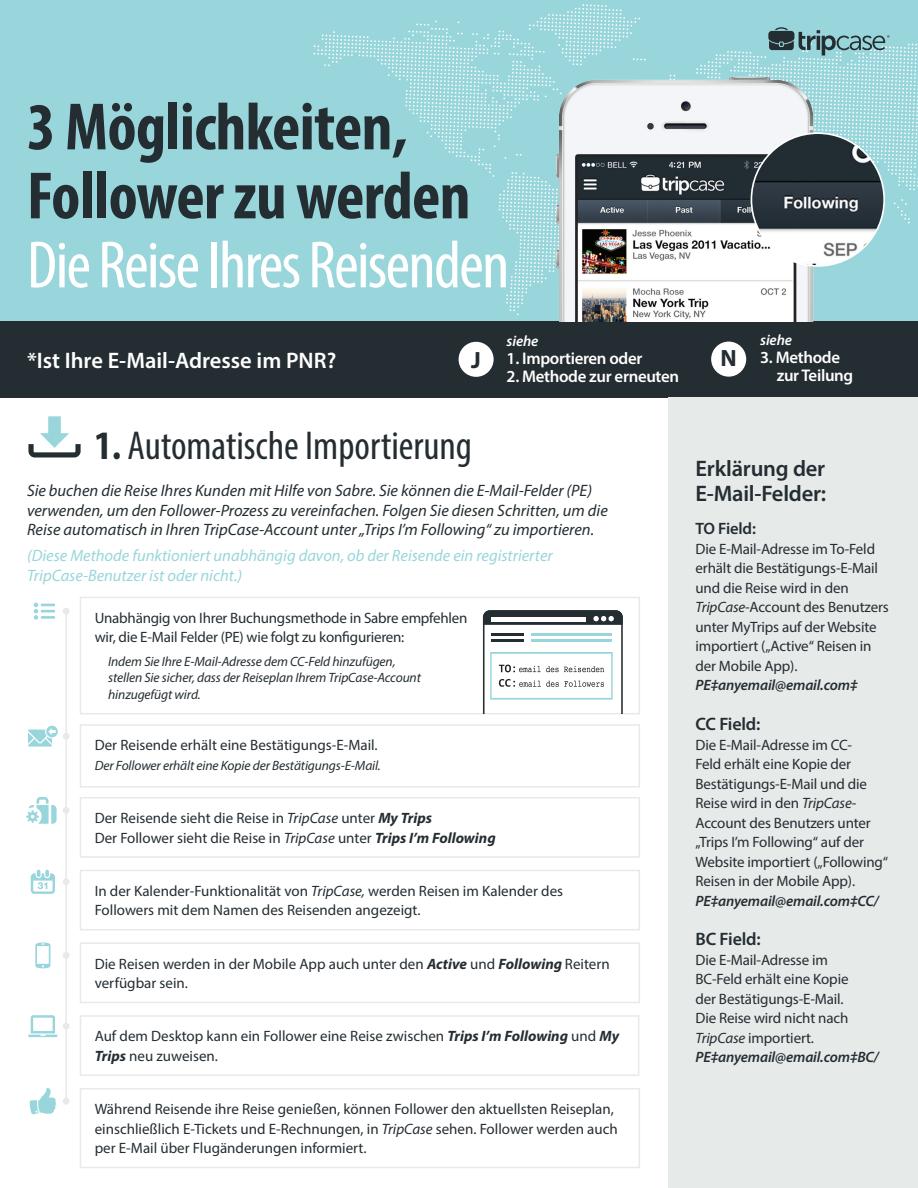
<style>
.page{position:relative;width:918px;height:1188px;background:#fff}
.page>*{position:absolute;margin:0;border:0;box-sizing:border-box;transform-origin:0 0}
.t1{font:700 condensed 67.5px/69px "Myriad Pro";letter-spacing:-.01em;color:#242d32}
.t2{font:condensed 67.5px "Myriad Pro";letter-spacing:-.025em;color:#fff}
.Paragraph_Style_3{font:condensed 40.5px "Myriad Pro";color:#242d32}
.t3{font:700 23.55px "Myriad Pro";color:#242d32}
.t4{font:600 22.5px "Myriad Pro";color:#fff}
.Side_bar_BC{font:600 22.5px/25.5px "Myriad Pro";letter-spacing:-.01em;color:#242d32}
.Side_bar_BC-2{font:600 18px "Myriad Pro";letter-spacing:-.01em;color:#242d32}
.t5{font:600 16.8px/18px "Myriad Pro";letter-spacing:-.02em;color:#fff}
.lead_italic{font:italic 16.5px/19.5px "Myriad Pro";color:#242d32}
.lead_italic-2{font:italic 16.5px/19.5px "Myriad Pro";color:#98d6db}
.Side_bar_BC-3{font:600 16.5px "Myriad Pro";letter-spacing:-.01em;color:#242d32}
.Front_main_BC{font:15px/19.5px "Myriad Pro";color:#242d32}
.Side_bar_BC-4{font:15px/19.5px "Myriad Pro";letter-spacing:-.01em;color:#242d32}
.Side_bar_BC-5{font:italic 600 15px "Myriad Pro";letter-spacing:-.01em;color:#242d32}
.t6{font:italic 600 15px "Myriad Pro";letter-spacing:-.01em;color:#fff}
.Front_main_italic{font:italic 13.5px/16.5px "Myriad Pro";letter-spacing:-.01em;color:#242d32}
.Side_bar_BC-6{font:italic 13.5px "Myriad Pro";letter-spacing:-.01em;color:#242d32}
.s1{font-weight:700}
.s2{font-style:italic}
.s3{font-weight:700;font-style:italic}
</style>
<div class="page">
<div style="left:0;top:0;width:918px;height:321px;background:#98d6db"></div>
<svg style="left:313px;top:4px;width:605px;height:311px"></svg>
<div style="left:0;top:321px;width:918px;height:76px;background:#242d32"></div>
<img style="left:518px;top:74px;width:333px;height:247px">
<img style="left:751px;top:133px;width:133px;height:133px;border-radius:66px">
<div style="left:459px;top:342px;width:35px;height:35px;background:#fff;border-radius:50%"></div>
<div style="left:711px;top:342px;width:35px;height:35px;background:#fff;border-radius:50%"></div>
<svg style="left:28px;top:416px;width:53px;height:42px"></svg>
<div style="left:668px;top:397px;width:250px;height:791px;background:#e6eae9"></div>
<hr style="left:65px;top:610px;width:2px;height:495px;background:#e6eae9">
<div style="left:80px;top:597px;width:560px;height:117px;border:2px solid #e6eae9"></div>
<svg style="left:34px;top:603px;width:21px;height:17px"></svg>
<hr style="left:41px;top:616px;width:14px;height:3px;background:#98d6db">
<div style="left:63px;top:608px;width:7px;height:7px;background:#e6eae9;border-radius:50%"></div>
<svg style="left:26px;top:797px;width:31px;height:27px"></svg>
<div style="left:63px;top:807px;width:7px;height:7px;background:#e6eae9;border-radius:50%"></div>
<div style="left:80px;top:797px;width:560px;height:61px;border:2px solid #e6eae9"></div>
<svg style="left:30px;top:1088px;width:26px;height:27px"></svg>
<div style="left:63px;top:1098px;width:7px;height:7px;background:#e6eae9;border-radius:50%"></div>
<div style="left:80px;top:1088px;width:560px;height:80px;border:2px solid #e6eae9"></div>
<svg style="left:28px;top:726px;width:30px;height:21px"></svg>
<div style="left:63px;top:733px;width:7px;height:7px;background:#e6eae9;border-radius:50%"></div>
<div style="left:80px;top:724px;width:560px;height:64px;border:2px solid #e6eae9"></div>
<svg style="left:31px;top:870px;width:24px;height:24px"></svg>
<div style="left:63px;top:878px;width:7px;height:7px;background:#e6eae9;border-radius:50%"></div>
<div style="left:80px;top:870px;width:560px;height:60px;border:2px solid #e6eae9"></div>
<svg style="left:35px;top:942px;width:15px;height:26px"></svg>
<div style="left:63px;top:952px;width:7px;height:7px;background:#e6eae9;border-radius:50%"></div>
<div style="left:80px;top:942px;width:560px;height:61px;border:2px solid #e6eae9"></div>
<svg style="left:28px;top:1015px;width:29px;height:22px"></svg>
<div style="left:63px;top:1023px;width:7px;height:7px;background:#e6eae9;border-radius:50%"></div>
<div style="left:80px;top:1015px;width:559px;height:61px;border:2px solid #e6eae9"></div>
<svg style="left:483px;top:610px;width:140px;height:103px"></svg>
<p class="t1" style="left:27px;top:91px;width:445px">3 Möglichkeiten,<br>Follower zu werden</p>
<p class="t2" style="left:27px;top:224px;width:484px">Die Reise Ihres Reisenden</p>
<p class="t4" style="left:27px;top:346px;width:311px">*Ist Ihre E-Mail-Adresse im PNR?</p>
<p class="t3" style="left:471px;top:345px;width:11px">J</p>
<p class="t6" style="left:507px;top:331px;width:33px">siehe</p>
<p class="t5" style="left:507px;top:349px;width:137px">1. Importieren oder</p>
<p class="t5" style="left:507px;top:367px;width:174px">2. Methode zur erneuten</p>
<p class="t3" style="left:721px;top:343px;width:18px">N</p>
<p class="t6" style="left:760px;top:330px;width:33px">siehe</p>
<p class="t5" style="left:777px;top:348px;width:78px;text-indent:-17px">3. Methode zur Teilung</p>
<p class="Paragraph_Style_3" style="left:94px;top:421px;width:379px"><span class="s1">1.</span> Automatische Importierung</p>
<p class="lead_italic" style="left:27px;top:481px;width:582px">Sie buchen die Reise Ihres Kunden mit Hilfe von Sabre. Sie können die E-Mail-Felder (PE) verwenden, um den Follower-Prozess zu vereinfachen. Folgen Sie diesen Schritten, um die<br>Reise automatisch in Ihren TripCase-Account unter „Trips I’m Following“ zu importieren.</p>
<p class="lead_italic-2" style="left:27px;top:546px;width:527px">(Diese Methode funktioniert unabhängig davon, ob der Reisende ein registrierter<br>TripCase-Benutzer ist oder nicht.)</p>
<p class="Front_main_BC" style="left:95px;top:608px;width:374px">Unabhängig von Ihrer Buchungsmethode in Sabre empfehlen wir, die E-Mail Felder (PE) wie folgt zu konfigurieren:</p>
<p class="Front_main_italic" style="left:108px;top:653px;width:314px">Indem Sie Ihre E-Mail-Adresse dem CC-Feld hinzufügen, stellen Sie sicher, dass der Reiseplan Ihrem TripCase-Account hinzugefügt wird.</p>
<p class="Front_main_BC" style="left:95px;top:735px;width:285px">Der Reisende erhält eine Bestätigungs-E-Mail.</p>
<p class="Side_bar_BC-6" style="left:95px;top:757px;width:288px">Der Follower erhält eine Kopie der Bestätigungs-E-Mail.</p>
<p class="Front_main_BC" style="left:95px;top:808px;width:403px">Der Reisende sieht die Reise in <span class="s2">TripCase</span> unter <span class="s3">My Trips<br></span>Der Follower sieht die Reise in <span class="s2">TripCase</span> unter <span class="s3">Trips I’m Following</span></p>
<p class="Front_main_BC" style="left:95px;top:881px;width:470px">In der Kalender-Funktionalität von <span class="s2">TripCase,</span> werden Reisen im Kalender des<br>Followers mit dem Namen des Reisenden angezeigt.</p>
<p class="Front_main_BC" style="left:95px;top:954px;width:517px">Die Reisen werden in der Mobile App auch unter den <span class="s3">Active</span> und <span class="s3">Following</span> Reitern verfügbar sein.</p>
<p class="Front_main_BC" style="left:95px;top:1026px;width:526px">Auf dem Desktop kann ein Follower eine Reise zwischen <span class="s3">Trips I’m Following</span> und <span class="s3">My<br>Trips</span> neu zuweisen.</p>
<p class="Front_main_BC" style="left:95px;top:1099px;width:524px">Während Reisende ihre Reise genießen, können Follower den aktuellsten Reiseplan, einschließlich E-Tickets und E-Rechnungen, in <span class="s2">TripCase</span> sehen. Follower werden auch per E-Mail über Flugänderungen informiert.</p>
<p class="Side_bar_BC" style="left:696px;top:455px;width:132px">Erklärung der<br>E-Mail-Felder:</p>
<p class="Side_bar_BC-3" style="left:696px;top:518px;width:62px">TO Field:</p>
<p class="Side_bar_BC-4" style="left:696px;top:539px;width:195px">Die E-Mail-Adresse im To-Feld erhält die Bestätigungs-E-Mail und die Reise wird in den<br><span class="s2">TripCase</span>-Account des Benutzers unter MyTrips auf der Website importiert („Active“ Reisen in der Mobile App).</p>
<p class="Side_bar_BC-5" style="left:696px;top:676px;width:164px">PE‡anyemail@email.com‡</p>
<p class="Side_bar_BC-2" style="left:696px;top:713px;width:66px">CC Field:</p>
<p class="Side_bar_BC-4" style="left:696px;top:735px;width:194px">Die E-Mail-Adresse im CC-<br>Feld erhält eine Kopie der<br>Bestätigungs-E-Mail und die<br>Reise wird in den <span class="s2">TripCase</span>-<br>Account des Benutzers unter „Trips I’m Following“ auf der<br>Website importiert („Following“<br>Reisen in der Mobile App).</p>
<p class="Side_bar_BC-5" style="left:696px;top:891px;width:185px">PE‡anyemail@email.com‡CC/</p>
<p class="Side_bar_BC-2" style="left:696px;top:928px;width:67px">BC Field:</p>
<p class="Side_bar_BC-4" style="left:696px;top:950px;width:155px">Die E-Mail-Adresse im<br>BC-Feld erhält eine Kopie der Bestätigungs-E-Mail.<br>Die Reise wird nicht nach<br><span class="s2">TripCase</span> importiert.</p>
<p class="Side_bar_BC-5" style="left:696px;top:1048px;width:185px">PE‡anyemail@email.com‡BC/</p>
</div>
